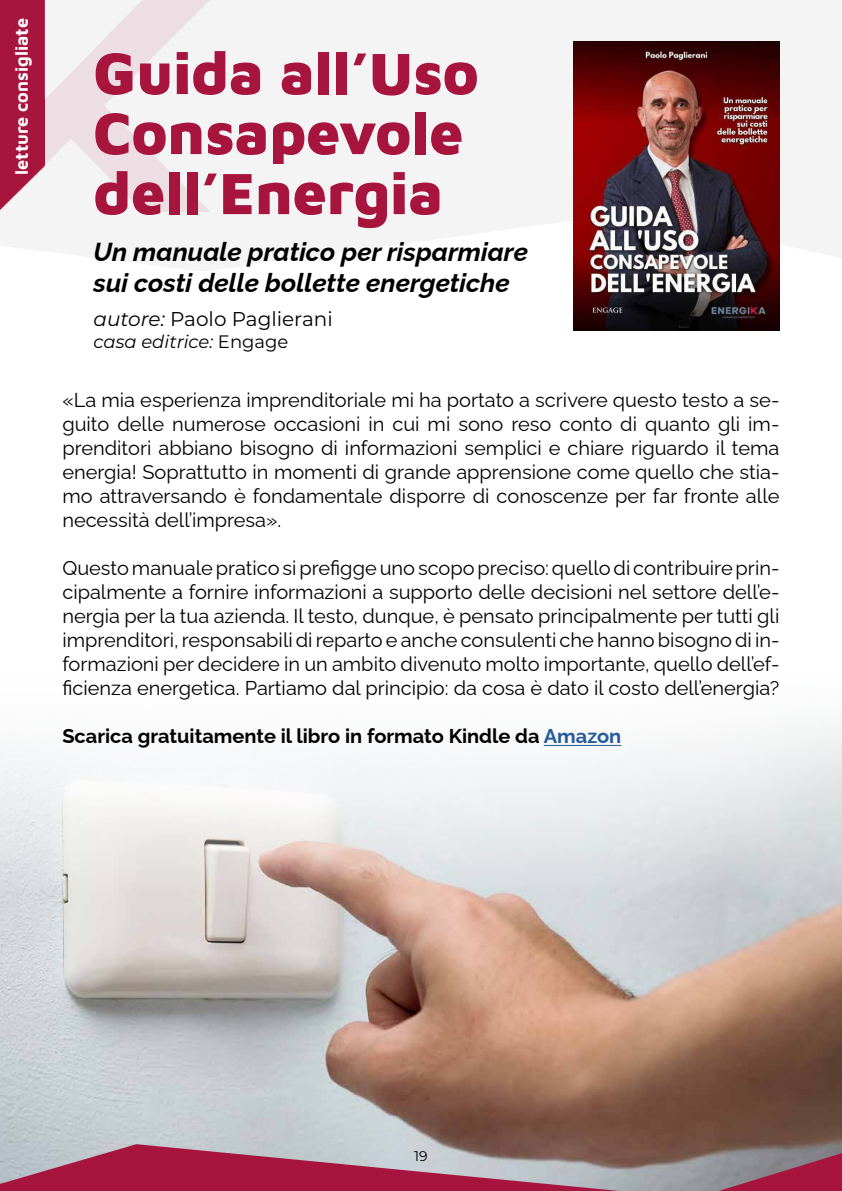
<style>
.page{position:relative;width:842px;height:1191px;background:#fff}
.page>*{position:absolute;margin:0;border:0;box-sizing:border-box;transform-origin:0 0}
.t1{font:900 60px/60px "Maven Pro";color:#a7143e}
.t2{font:italic 700 26px/31.2px "Raleway";color:#000}
.t3{font:20px/24px "Raleway";color:#000;text-align:justify}
.t4{font:700 20px "Raleway";color:#000}
.t5{font:20px "Montserrat";color:#000}
.t6{font:italic 18px "Montserrat";color:#000}
.t7{font:700 18px "Maven Pro";color:#fff}
.t8{font:14px "Montserrat";color:#000}
.s1{font-style:italic}
.s2{font-style:normal}
.s3{color:#265b9b}
</style>
<div class="page">
<svg style="left:0;top:0;width:842px;height:271px;fill:#f4f4f4"></svg>
<img style="left:0;top:724px;width:842px;height:420px">
<img style="left:45px;top:0;width:169px;height:218px">
<img style="left:0;top:0;width:45px;height:218px">
<svg style="left:0;top:1144px;width:842px;height:47px;background:#a56376"></svg>
<img style="left:573px;top:42px;width:207px;height:288px">
<hr style="left:544px;top:745px;width:77px;height:1px;background:#265b9b">
<p class="t7" style="left:9px;top:175px;width:158px;rotate:-90deg">letture consigliate</p>
<h1 class="t1" style="left:94px;top:40px;width:387px">Guida all’Uso<br>Consapevole dell’Energia</h1>
<h2 class="t2" style="left:94px;top:233px;width:436px">Un manuale pratico per risparmiare sui costi delle bollette energetiche</h2>
<p class="t5" style="left:94px;top:305px;width:241px"><span class="s1">autore:</span> Paolo Paglierani</p>
<p class="t6" style="left:94px;top:329px;width:196px">casa editrice: <span class="s2">Engage</span></p>
<p class="t3" style="left:62px;top:386px;width:719px">«La mia esperienza imprenditoriale mi ha portato a scrivere questo testo a se&shy;guito delle numerose occasioni in cui mi sono reso conto di quanto gli im&shy;prenditori abbiano bisogno di informazioni semplici e chiare riguardo il tema energia! Soprattutto in momenti di grande apprensione come quello che stia&shy;mo attraversando è fondamentale disporre di conoscenze per far fronte alle necessità dell’impresa».</p>
<p class="t3" style="left:62px;top:554px;width:719px">Questo manuale pratico si prefigge uno scopo preciso: quello di contribuire prin&shy;cipalmente a fornire informazioni a supporto delle decisioni nel settore dell’e&shy;nergia per la tua azienda. Il testo, dunque, è pensato principalmente per tutti gli imprenditori, responsabili di reparto e anche consulenti che hanno bisogno di in&shy;formazioni per decidere in un ambito divenuto molto importante, quello dell’ef&shy;ficienza energetica. Partiamo dal principio: da cosa è dato il costo dell’energia?</p>
<p class="t4" style="left:62px;top:720px;width:560px">Scarica gratuitamente il libro in formato Kindle da <span class="s3">Amazon</span></p>
<p class="t8" style="left:414px;top:1146px;width:15px">19</p>
</div>
